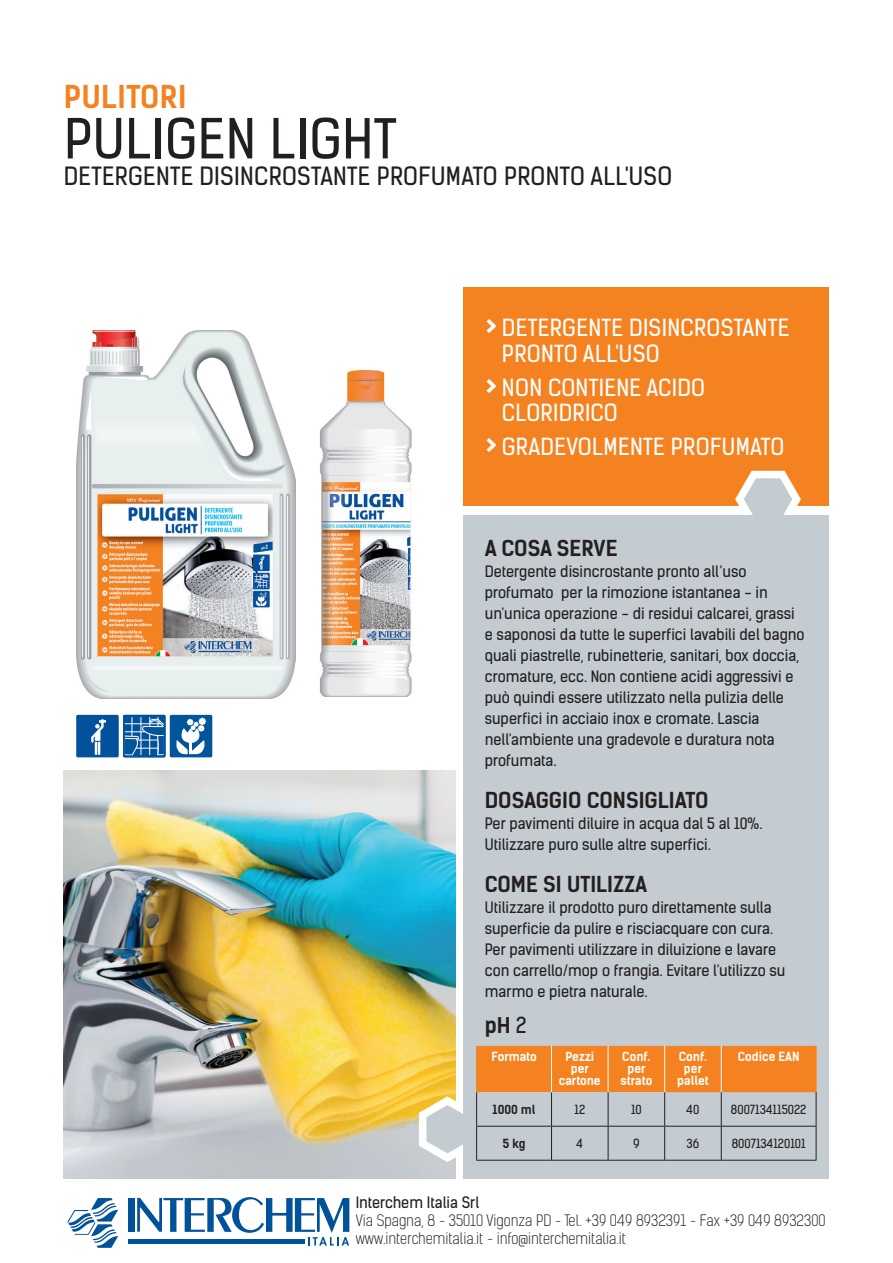
<style>
.page{position:relative;width:893px;height:1263px;background:#fff}
.page>*{position:absolute;margin:0;border:0;box-sizing:border-box;transform-origin:0 0}
.t1{font:52.5px "Kelson Sans";letter-spacing:.015em;color:#231f20}
.t2{font:700 30px "Kelson Sans";letter-spacing:.015em;color:#f58220}
.t3{font:24px "Kelson Sans";letter-spacing:.015em;color:#231f20}
.t4{font:22.5px/25.5px "Kelson Sans";letter-spacing:.015em;color:#fff}
.t5{font:700 21px "Kelson Sans";color:#231f20}
.t6{font:15px/21px "Kelson Sans";color:#231f20}
.t7{font:300 15px/18px "Kelson Sans";color:#231f20}
.t8{font:700 12px/12px "Kelson Sans";letter-spacing:-.01em;color:#fff;text-align:center}
.t9{font:12px "Kelson Sans";color:#231f20}
.t10{font:700 12px "Kelson Sans";color:#231f20}
.s1{font-weight:700;font-size:30px}
.s2{font-weight:400}
</style>
<div class="page">
<img style="left:64px;top:770px;width:391px;height:408px">
<img style="left:76px;top:330px;width:219px;height:369px">
<img style="left:319px;top:370px;width:93px;height:327px">
<div style="left:128px;top:1239px;width:176px;height:5px;background:#01519b"></div>
<div style="left:128px;top:1198px;width:7px;height:34px;background:#01519b"></div>
<svg style="left:68px;top:1198px;width:50px;height:50px"></svg>
<svg style="left:137px;top:1197px;width:212px;height:48px"></svg>
<div style="left:463px;top:287px;width:366px;height:219px;background:#f58220"></div>
<svg style="left:735px;top:470px;width:66px;height:45px"></svg>
<div style="left:463px;top:515px;width:366px;height:663px;background:#c4ccd1"></div>
<svg style="left:126px;top:718px;width:37px;height:36px"></svg>
<div style="left:123px;top:715px;width:43px;height:42px;border:2px solid #01519b"></div>
<div style="left:171px;top:716px;width:40px;height:40px;background:#01559b"></div>
<div style="left:170px;top:715px;width:42px;height:42px;border:2px solid #01559b"></div>
<svg style="left:176px;top:718px;width:30px;height:36px"></svg>
<div style="left:77px;top:716px;width:41px;height:40px;background:#01519b"></div>
<div style="left:76px;top:715px;width:43px;height:42px;border:2px solid #01519b"></div>
<svg style="left:91px;top:719px;width:15px;height:36px"></svg>
<svg style="left:415px;top:1046px;width:401px;height:120px"></svg>
<hr style="left:476px;top:1092px;width:1px;height:34px;background:#231f20">
<hr style="left:551px;top:1092px;width:1px;height:34px;background:#231f20">
<hr style="left:608px;top:1092px;width:1px;height:34px;background:#231f20">
<hr style="left:664px;top:1092px;width:1px;height:34px;background:#231f20">
<hr style="left:721px;top:1092px;width:1px;height:34px;background:#231f20">
<hr style="left:816px;top:1092px;width:1px;height:34px;background:#231f20">
<hr style="left:476px;top:1126px;width:75px;height:1px;background:#231f20">
<hr style="left:476px;top:1126px;width:1px;height:34px;background:#231f20">
<hr style="left:551px;top:1126px;width:57px;height:1px;background:#231f20">
<hr style="left:551px;top:1126px;width:1px;height:34px;background:#231f20">
<hr style="left:608px;top:1126px;width:57px;height:1px;background:#231f20">
<hr style="left:608px;top:1126px;width:1px;height:34px;background:#231f20">
<hr style="left:665px;top:1126px;width:56px;height:1px;background:#231f20">
<hr style="left:664px;top:1126px;width:1px;height:34px;background:#231f20">
<hr style="left:721px;top:1126px;width:95px;height:1px;background:#231f20">
<hr style="left:721px;top:1126px;width:1px;height:34px;background:#231f20">
<hr style="left:816px;top:1126px;width:1px;height:34px;background:#231f20">
<hr style="left:476px;top:1160px;width:75px;height:1px;background:#231f20">
<hr style="left:551px;top:1160px;width:57px;height:1px;background:#231f20">
<hr style="left:608px;top:1160px;width:57px;height:1px;background:#231f20">
<hr style="left:665px;top:1160px;width:56px;height:1px;background:#231f20">
<hr style="left:721px;top:1160px;width:95px;height:1px;background:#231f20">
<hr style="left:551px;top:1046px;width:1px;height:46px;background:#fff">
<hr style="left:608px;top:1046px;width:1px;height:46px;background:#fff">
<hr style="left:664px;top:1046px;width:1px;height:46px;background:#fff">
<hr style="left:721px;top:1046px;width:1px;height:46px;background:#fff">
<hr style="left:476px;top:1046px;width:1px;height:46px;background:#f58220">
<hr style="left:816px;top:1046px;width:1px;height:46px;background:#f58220">
<h2 class="t2" style="left:64px;top:78px;width:124px">PULITORI</h2>
<h1 class="t1" style="left:64px;top:107px;width:334px">PULIGEN LIGHT</h1>
<h3 class="t3" style="left:64px;top:162px;width:610px">DETERGENTE DISINCROSTANTE PROFUMATO PRONTO ALL'USO</h3>
<h3 class="t4" style="left:502px;top:315px;width:289px;text-indent:-17px"><span class="s1">&gt;</span> DETERGENTE DISINCROSTANTE<br>PRONTO ALL'USO</h3>
<h3 class="t4" style="left:502px;top:375px;width:205px;text-indent:-17px"><span class="s1">&gt;</span> NON CONTIENE ACIDO<br>CLORIDRICO</h3>
<h3 class="t4" style="left:485px;top:434px;width:301px"><span class="s1">&gt;</span> GRADEVOLMENTE PROFUMATO</h3>
<h3 class="t5" style="left:485px;top:535px;width:134px">A COSA SERVE</h3>
<p class="t6" style="left:485px;top:561px;width:321px">Detergente disincrostante pronto all’uso profumato per la rimozione istantanea - in un'unica operazione - di residui calcarei, grassi e saponosi da tutte le superfici lavabili del bagno quali piastrelle, rubinetterie, sanitari, box doccia, cromature, ecc. Non contiene acidi aggressivi e può quindi essere utilizzato nella pulizia delle superfici in acciaio inox e cromate. Lascia nell'ambiente una gradevole e duratura nota profumata.</p>
<h3 class="t5" style="left:485px;top:787px;width:225px">DOSAGGIO CONSIGLIATO</h3>
<p class="t6" style="left:485px;top:813px;width:279px">Per pavimenti diluire in acqua dal 5 al 10%.<br>Utilizzare puro sulle altre superfici.</p>
<h3 class="t5" style="left:485px;top:871px;width:164px">COME SI UTILIZZA</h3>
<p class="t6" style="left:485px;top:897px;width:302px">Utilizzare il prodotto puro direttamente sulla superficie da pulire e risciacquare con cura.<br>Per pavimenti utilizzare in diluizione e lavare con carrello/mop o frangia. Evitare l'utilizzo su marmo e pietra naturale.</p>
<h3 class="t5" style="left:485px;top:1012px;width:43px">pH <span class="s2">2</span></h3>
<p class="t8" style="left:491px;top:1051px;width:47px">Formato</p>
<p class="t8" style="left:559px;top:1051px;width:43px">Pezzi per cartone</p>
<p class="t8" style="left:620px;top:1051px;width:33px">Conf. per strato</p>
<p class="t8" style="left:677px;top:1051px;width:33px">Conf. per pallet</p>
<p class="t8" style="left:738px;top:1051px;width:64px">Codice EAN</p>
<p class="t10" style="left:493px;top:1102px;width:44px">1000 ml</p>
<p class="t9" style="left:574px;top:1102px;width:12px">12</p>
<p class="t9" style="left:631px;top:1102px;width:12px">10</p>
<p class="t9" style="left:686px;top:1102px;width:14px">40</p>
<p class="t9" style="left:731px;top:1102px;width:77px">8007134115022</p>
<p class="t10" style="left:503px;top:1136px;width:24px">5 kg</p>
<p class="t9" style="left:576px;top:1136px;width:8px">4</p>
<p class="t9" style="left:633px;top:1136px;width:8px">9</p>
<p class="t9" style="left:686px;top:1136px;width:14px">36</p>
<p class="t9" style="left:732px;top:1136px;width:75px">8007134120101</p>
<p class="t6" style="left:356px;top:1192px;width:125px">Interchem Italia Srl</p>
<p class="t7" style="left:356px;top:1212px;width:471px">Via Spagna, 8 - 35010 Vigonza PD - Tel. +39 049 8932391 - Fax +39 049 8932300 www.interchemitalia.it - info@interchemitalia.it</p>
</div>
